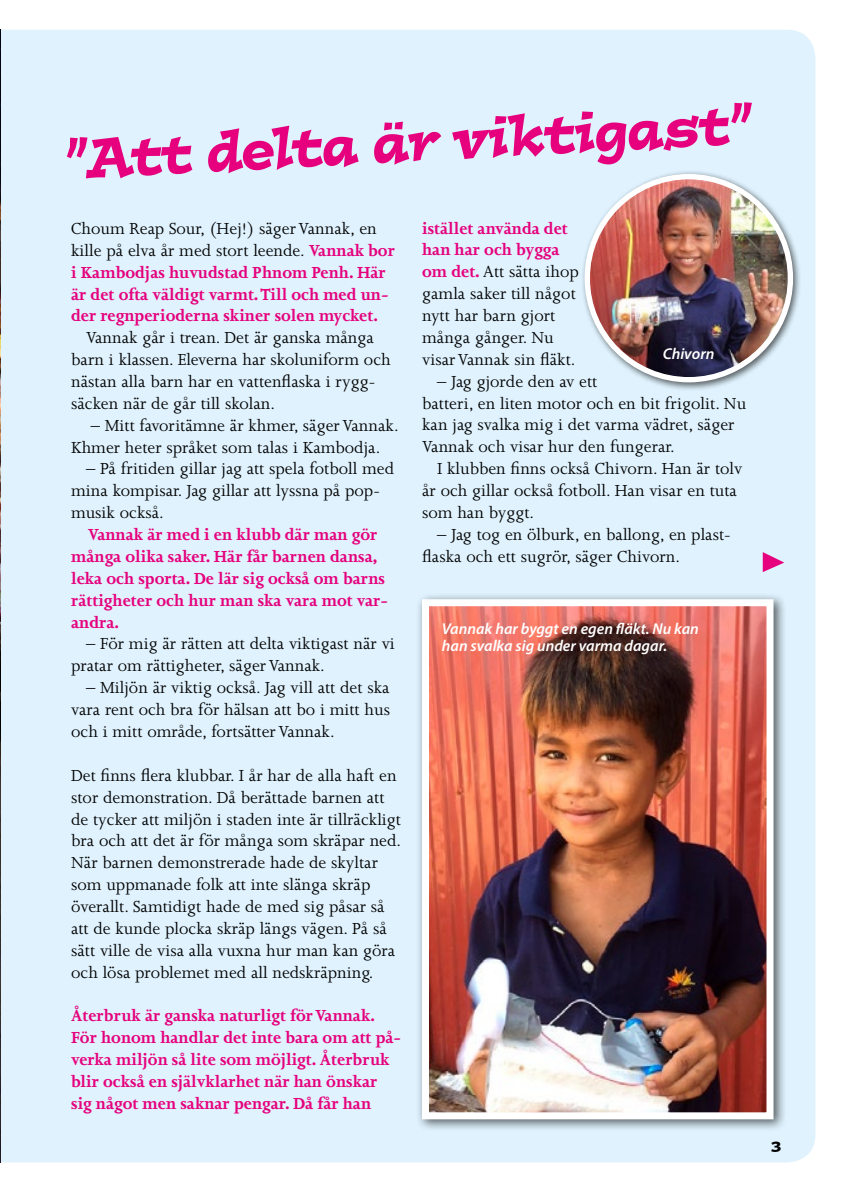
<style>
.page{position:relative;width:844px;height:1191px;background:#fff}
.page>*{position:absolute;margin:0;border:0;box-sizing:border-box;transform-origin:0 0}
.t1{font:italic 56px "Postino";color:#e6007d;scale:.85 1}
.t2{font:18.38px/21.9px "Joanna";color:#000}
.t3{font:700 18.38px/21.9px "Joanna";color:#e6007d}
.t4{font:italic 600 15.75px/17.5px "Myriad Pro";color:#fff}
.t5{font:14.88px "Postino";color:#000}
.s1{font-weight:400;color:#000}
.s2{font-weight:700;color:#e6007d}
</style>
<div class="page">
<div style="left:1px;top:30px;width:814px;height:1132px;background:#dff2fd"></div>
<img style="left:0;top:30px;width:1px;height:1132px">
<div style="left:416px;top:593px;width:370px;height:539px;background:#000;opacity:.6"></div>
<img style="left:430px;top:607px;width:335px;height:504px">
<div style="left:422px;top:599px;width:351px;height:520px;border:7px solid #fff"></div>
<div style="left:580px;top:170px;width:221px;height:221px;background:#000;opacity:.6"></div>
<img style="left:587px;top:177px;width:203px;height:203px;border-radius:101px">
<div style="left:584px;top:174px;width:208px;height:208px;border:5px solid #fff;border-radius:50%"></div>
<svg style="left:762px;top:552px;width:22px;height:20px"></svg>
<h1 class="t1" style="left:62px;top:121px;width:813px;rotate:-3deg">”Att delta är viktigast”</h1>
<p class="t3" style="left:71px;top:217px;width:325px"><span class="s1">Choum Reap Sour, (Hej!) säger Vannak, en kille på elva år med stort leende.</span> Vannak bor i Kambodjas huvudstad Phnom Penh. Här är det ofta väldigt varmt. Till och med un&shy;der regnperioderna skiner solen mycket.</p>
<p class="t2" style="left:71px;top:327px;width:321px;text-indent:15px">Vannak går i trean. Det är ganska många barn i klassen. Eleverna har skoluniform och nästan alla barn har en vattenflaska i rygg&shy;säcken när de går till skolan.</p>
<p class="t2" style="left:71px;top:414px;width:329px;text-indent:20px">– Mitt favoritämne är khmer, säger Vannak.<br>Khmer heter språket som talas i Kambodja.</p>
<p class="t2" style="left:71px;top:458px;width:324px;text-indent:15px">– På fritiden gillar jag att spela fotboll med mina kompisar. Jag gillar att lyssna på pop&shy;musik också.</p>
<p class="t3" style="left:71px;top:524px;width:318px;text-indent:17px">Vannak är med i en klubb där man gör många olika saker. Här får barnen dansa, leka och sporta. De lär sig också om barns rättigheter och hur man ska vara mot var&shy;andra.</p>
<p class="t2" style="left:71px;top:633px;width:325px;text-indent:15px">– För mig är rätten att delta viktigast när vi pratar om rättigheter, säger Vannak.</p>
<p class="t2" style="left:71px;top:677px;width:320px;text-align:justify;text-indent:15px">– Miljön är viktig också. Jag vill att det ska vara rent och bra för hälsan att bo i mitt hus och i mitt område, fortsätter Vannak.</p>
<p class="t2" style="left:71px;top:764px;width:331px">Det finns flera klubbar. I år har de alla haft en stor demonstration. Då berättade barnen att de tycker att miljön i staden inte är tillräckligt bra och att det är för många som skräpar ned.<br>När barnen demonstrerade hade de skyltar som uppmanade folk att inte slänga skräp överallt. Samtidigt hade de med sig påsar så att de kunde plocka skräp längs vägen. På så sätt ville de visa alla vuxna hur man kan göra och lösa problemet med all nedskräpning.</p>
<p class="t3" style="left:71px;top:1005px;width:331px">Återbruk är ganska naturligt för Vannak.<br>För honom handlar det inte bara om att på&shy;verka miljön så lite som möjligt. Återbruk blir också en självklarhet när han önskar sig något men saknar pengar. Då får han</p>
<p class="t2" style="left:422px;top:217px;width:158px"><span class="s2">istället använda det han har och bygga om det.</span> Att sätta ihop gamla saker till något nytt har barn gjort många gånger. Nu visar Vannak sin fläkt.</p>
<p class="t2" style="left:422px;top:370px;width:325px;text-indent:15px">– Jag gjorde den av ett<br>batteri, en liten motor och en bit frigolit. Nu kan jag svalka mig i det varma vädret, säger Vannak och visar hur den fungerar.</p>
<p class="t2" style="left:422px;top:458px;width:322px;text-indent:15px">I klubben finns också Chivorn. Han är tolv år och gillar också fotboll. Han visar en tuta som han byggt.</p>
<p class="t2" style="left:422px;top:523px;width:310px;text-indent:15px">– Jag tog en ölburk, en ballong, en plast&shy;flaska och ett sugrör, säger Chivorn.</p>
<p class="t4" style="left:662px;top:346px;width:53px">Chivorn</p>
<p class="t4" style="left:441px;top:620px;width:258px">Vannak har byggt en egen fläkt. Nu kan han svalka sig under varma dagar.</p>
<p class="t5" style="left:771px;top:1134px;width:11px">3</p>
</div>
